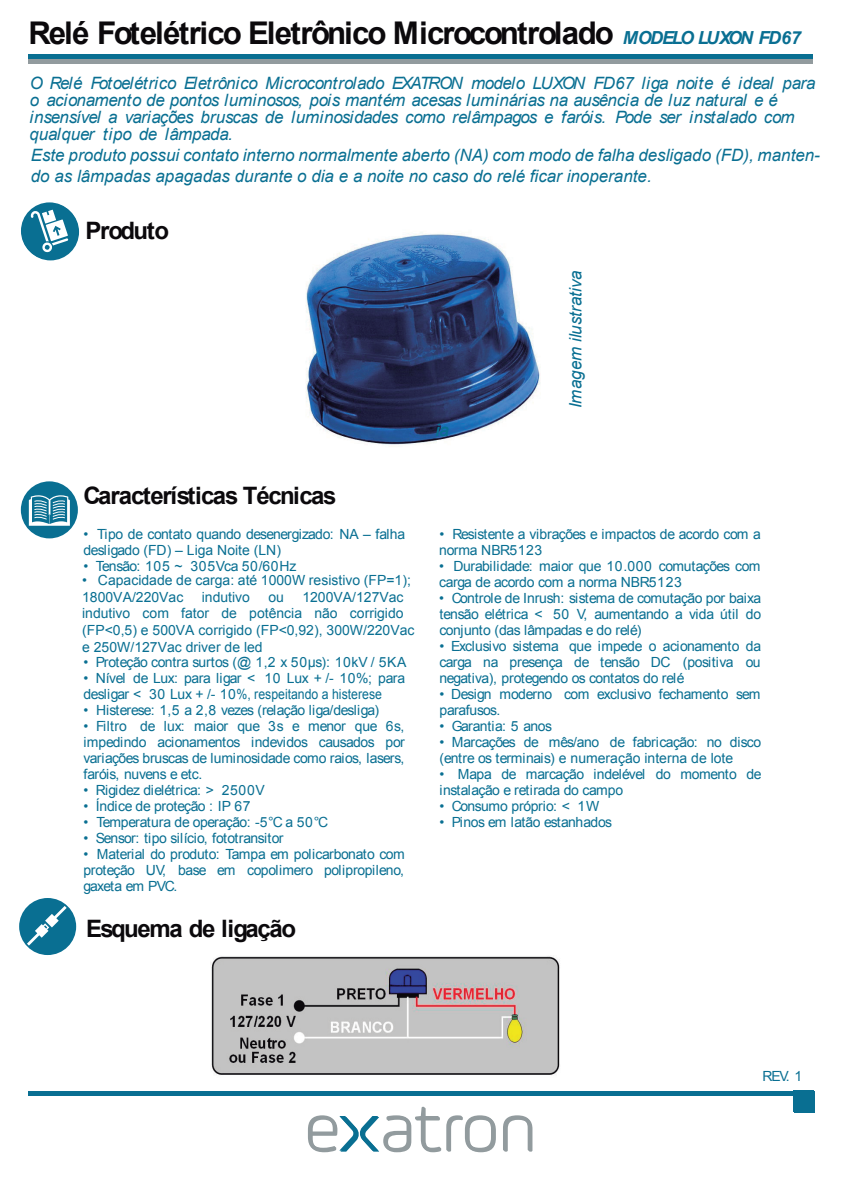
<style>
.page{position:relative;width:842px;height:1191px;background:#fff}
.page>*{position:absolute;margin:0;border:0;box-sizing:border-box;transform-origin:0 0}
.t1{font:700 31.3px "Arial";letter-spacing:-.06em;color:#0b090c}
.t2{font:700 24px "Arial";letter-spacing:-.06em;color:#0b090c}
.t3{font:italic 17px/17px "Arial";color:#096f92}
.t4{font:14px/16px "Arial";letter-spacing:-.015em;color:#096f92}
.t5{font:14px "Arial";letter-spacing:-.05em;color:#096f92}
.t6{font:14px/16px "Arial";letter-spacing:-.04em;color:#096f92}
.t7{font:14px "Arial";letter-spacing:.02em;color:#096f92}
.t8{font:14px "Arial";letter-spacing:.03em;color:#096f92}
.s1{font-style:italic;font-size:18px;color:#096f92}
</style>
<div class="page">
<div style="left:28px;top:1091px;width:785px;height:5px;background:#096f92"></div>
<div style="left:28px;top:54px;width:785px;height:5px;background:#096f92"></div>
<hr style="left:28px;top:59px;width:785px;height:4px;background:#929b9e">
<svg style="left:22px;top:203px;width:57px;height:57px"></svg>
<div style="left:794px;top:1091px;width:21px;height:21px;background:#096f92"></div>
<div style="left:19px;top:898px;width:57px;height:57px;background:#096f92;border-radius:50%"></div>
<svg style="left:27px;top:906px;width:40px;height:39px"></svg>
<img style="left:211px;top:956px;width:349px;height:119px">
<img style="left:306px;top:233px;width:234px;height:214px">
<svg style="left:503px;top:1115px;width:29px;height:36px"></svg>
<svg style="left:308px;top:1106px;width:188px;height:46px"></svg>
<div style="left:21px;top:481px;width:57px;height:57px;background:#096f92;border-radius:50%"></div>
<svg style="left:29px;top:495px;width:41px;height:31px"></svg>
<div style="left:21px;top:202px;width:57px;height:57px;background:#096f92;border-radius:50%"></div>
<svg style="left:30px;top:210px;width:39px;height:44px"></svg>
<div style="left:793px;top:1090px;width:21px;height:21px;background:#096f92"></div>
<h1 class="t1" style="left:28px;top:12px;width:774px">Relé Fotelétrico Eletrônico Microcontrolado <span class="s1">MODELO LUXON FD67</span></h1>
<p class="t3" style="left:29px;top:75px;width:788px">O Relé Fotoelétrico Eletrônico Microcontrolado EXATRON modelo LUXON FD67 liga noite é ideal para o acionamento de pontos luminosos, pois mantém acesas luminárias na ausência de luz natural e é insensível a variações bruscas de luminosidades como relâmpagos e faróis. Pode ser instalado com qualquer tipo de lâmpada.</p>
<p class="t3" style="left:31px;top:145px;width:790px;line-height:20.4px">Este produto possui contato interno normalmente aberto (NA) com modo de falha desligado (FD), manten&shy;do as lâmpadas apagadas durante o dia e a noite no caso do relé ficar inoperante.</p>
<h2 class="t2" style="left:85px;top:214px;width:85px">Produto</h2>
<h2 class="t2" style="left:83px;top:479px;width:255px">Características Técnicas</h2>
<p class="t4" style="left:83px;top:526px;width:324px">• Tipo de contato quando desenergizado: NA – falha desligado (FD) – Liga Noite (LN)</p>
<p class="t7" style="left:83px;top:557px;width:215px">• Tensão: 105 ~ 305Vca 50/60Hz</p>
<p class="t4" style="left:82px;top:572px;width:330px;line-height:16.8px">• Capacidade de carga: até 1000W resistivo (FP=1);<br>1800VA/220Vac</p>
<p class="t4" style="left:82px;top:588px;width:334px;line-height:16.8px;text-indent:220px">1200VA/127Vac indutivo com fator de potência não corrigido (FP&lt;0,5) e 500VA corrigido (FP&lt;0,92), 300W/220Vac e 250W/127Vac driver de led</p>
<p class="t4" style="left:202px;top:589px;width:50px">indutivo</p>
<p class="t4" style="left:268px;top:589px;width:17px">ou</p>
<p class="t4" style="left:83px;top:654px;width:324px">• Proteção contra surtos (@ 1,2 x 50µs): 10kV / 5KA</p>
<p class="t4" style="left:83px;top:670px;width:323px">• Nível de Lux: para ligar &lt; 10 Lux + /- 10%; para desligar &lt; 30 Lux + /- 10%, respeitando a histerese</p>
<p class="t4" style="left:83px;top:718px;width:323px;text-align:justify">• Filtro de lux: maior que 3s e menor que 6s, impedindo acionamentos indevidos causados por variações bruscas de luminosidade como raios, lasers, faróis, nuvens e etc.</p>
<p class="t5" style="left:84px;top:701px;width:297px">• Histerese: 1,5 a 2,8 vezes (relação liga/desliga)</p>
<p class="t8" style="left:83px;top:781px;width:183px">• Rigidez dielétrica: &gt; 2500V</p>
<p class="t4" style="left:83px;top:798px;width:169px">• Índice de proteção : IP 67</p>
<p class="t4" style="left:83px;top:814px;width:246px">• Temperatura de operação: -5°C a 50°C</p>
<p class="t4" style="left:84px;top:830px;width:202px">• Sensor: tipo silício, fototransitor</p>
<p class="t4" style="left:83px;top:846px;width:323px;text-align:justify">• Material do produto: Tampa em policarbonato com proteção UV, base em copolimero polipropileno, gaxeta em PVC.</p>
<h2 class="t2" style="left:86px;top:912px;width:211px">Esquema de ligação</h2>
<p class="t3" style="left:436px;top:422px;width:15px">ia</p>
<p class="t3" style="left:567px;top:408px;width:139px;rotate:-90deg">Imagem ilustrativa</p>
<p class="t4" style="left:439px;top:526px;width:323px">• Resistente a vibrações e impactos de acordo com a norma NBR5123</p>
<p class="t4" style="left:439px;top:558px;width:323px">• Durabilidade: maior que 10.000 comutações com carga de acordo com a norma NBR5123</p>
<p class="t4" style="left:439px;top:590px;width:323px;text-align:justify">• Controle de Inrush: sistema de comutação por baixa tensão elétrica &lt; 50 V, aumentando a vida útil do conjunto (das lâmpadas e do relé)</p>
<p class="t4" style="left:439px;top:638px;width:323px;text-align:justify">• Exclusivo sistema que impede o acionamento da carga na presença de tensão DC (positiva ou negativa), protegendo os contatos do relé</p>
<p class="t6" style="left:439px;top:686px;width:323px">• Design moderno com exclusivo fechamento sem parafusos.</p>
<p class="t6" style="left:439px;top:718px;width:114px">• Garantia: 5 anos</p>
<p class="t4" style="left:439px;top:734px;width:323px">• Marcações de mês/ano de fabricação: no disco (entre os terminais) e numeração interna de lote</p>
<p class="t4" style="left:439px;top:766px;width:324px">• Mapa de marcação indelével do momento de instalação e retirada do campo</p>
<p class="t4" style="left:439px;top:798px;width:161px">• Consumo próprio: &lt; 1W</p>
<p class="t5" style="left:439px;top:813px;width:174px">• Pinos em latão estanhados</p>
<p class="t4" style="left:762px;top:1068px;width:41px">REV. 1</p>
</div>
